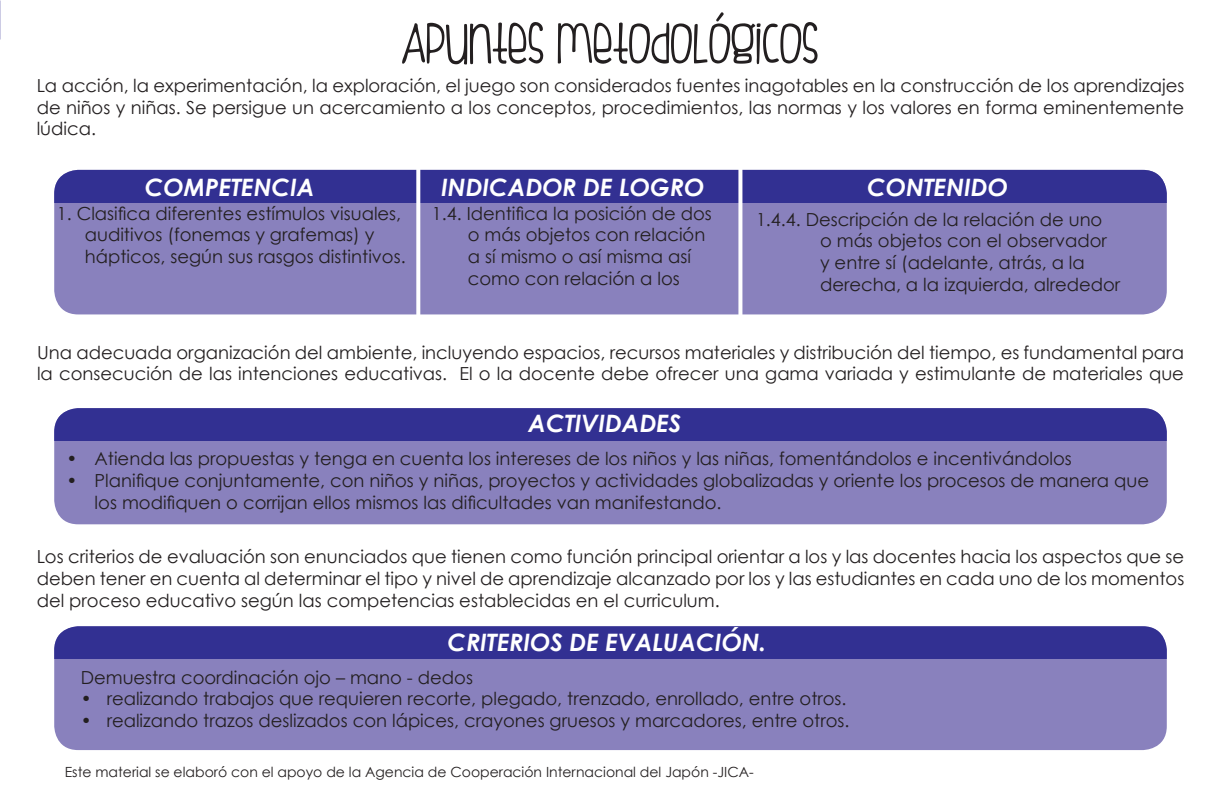
<style>
.page{position:relative;width:1224px;height:792px;background:#fff}
.page>*{position:absolute;margin:0;border:0;box-sizing:border-box;transform-origin:0 0}
.t1{font:60px "FIS Hfingers";color:#231f20}
.t2{font:italic 700 24px "Century Gothic";color:#fff}
.t3{font:18px/21.6px "Century Gothic";color:#231f20}
.t4{font:14px "Century Gothic";color:#231f20}
</style>
<div class="page">
<div style="left:54px;top:626px;width:1113px;height:124px;background:#8981bd;border-radius:24px"></div>
<div style="left:54px;top:626px;width:1113px;height:33px;background:#323092"></div>
<div style="left:54px;top:408px;width:1113px;height:116px;background:#8981bd;border-radius:24px"></div>
<div style="left:54px;top:408px;width:1113px;height:33px;background:#323092"></div>
<div style="left:54px;top:170px;width:1113px;height:144px;background:#8981bd;border-radius:24px"></div>
<div style="left:54px;top:170px;width:1113px;height:32px;background:#323092"></div>
<svg style="left:416px;top:169px;width:4px;height:146px"></svg>
<svg style="left:738px;top:169px;width:4px;height:146px"></svg>
<h1 class="t1" style="left:402px;top:10px;width:418px">APUNTES METODOLÓGICOS</h1>
<p class="t3" style="left:37px;top:75px;width:1149px;text-align:justify">La acción, la experimentación, la exploración, el juego son considerados fuentes inagotables en la construcción de los aprendizajes de niños y niñas. Se persigue un acercamiento a los conceptos, procedimientos, las normas y los valores en forma eminentemente lúdica.</p>
<h2 class="t2" style="left:145px;top:172px;width:171px">COMPETENCIA</h2>
<h2 class="t2" style="left:441px;top:172px;width:265px">INDICADOR DE LOGRO</h2>
<h2 class="t2" style="left:867px;top:172px;width:142px">CONTENIDO</h2>
<p class="t3" style="left:85px;top:202px;width:322px;text-indent:-28px">1. Clasifica diferentes estímulos visuales, auditivos (fonemas y grafemas) y hápticos, según sus rasgos distintivos.</p>
<p class="t3" style="left:820px;top:208px;width:302px;text-indent:-64px">1.4.4. Descripción de la relación de uno<br>o más objetos con el observador y entre sí (adelante, atrás, a la derecha, a la izquierda, alrededor</p>
<p class="t3" style="left:468px;top:202px;width:246px;text-indent:-36px">1.4. Identifica la posición de dos o más objetos con relación a sí mismo o así misma así como con relación a los</p>
<p class="t3" style="left:37px;top:341px;width:1148px">Una adecuada organización del ambiente, incluyendo espacios, recursos materiales y distribución del tiempo, es fundamental para la consecución de las intenciones educativas. El o la docente debe ofrecer una gama variada y estimulante de materiales que</p>
<h2 class="t2" style="left:528px;top:408px;width:155px">ACTIVIDADES</h2>
<p class="t3" style="left:67px;top:448px;width:1007px">• Atienda las propuestas y tenga en cuenta los intereses de los niños y las niñas, fomentándolos e incentivándolos</p>
<p class="t3" style="left:95px;top:469px;width:1056px;text-indent:-28px">• Planifique conjuntamente, con niños y niñas, proyectos y actividades globalizadas y oriente los procesos de manera que los modifiquen o corrijan ellos mismos las dificultades van manifestando.</p>
<p class="t3" style="left:37px;top:546px;width:1149px;text-align:justify">Los criterios de evaluación son enunciados que tienen como función principal orientar a los y las docentes hacia los aspectos que se deben tener en cuenta al determinar el tipo y nivel de aprendizaje alcanzado por los y las estudiantes en cada uno de los momentos del proceso educativo según las competencias establecidas en el curriculum.</p>
<h2 class="t2" style="left:448px;top:626px;width:320px">CRITERIOS DE EVALUACIÓN.</h2>
<p class="t3" style="left:81px;top:666px;width:394px">Demuestra coordinación ojo – mano - dedos</p>
<p class="t3" style="left:81px;top:688px;width:767px">• realizando trabajos que requieren recorte, plegado, trenzado, enrollado, entre otros.</p>
<p class="t3" style="left:81px;top:709px;width:770px">• realizando trazos deslizados con lápices, crayones gruesos y marcadores, entre otros.</p>
<p class="t4" style="left:65px;top:764px;width:690px">Este material se elaboró con el apoyo de la Agencia de Cooperación Internacional del Japón -JICA-</p>
</div>
